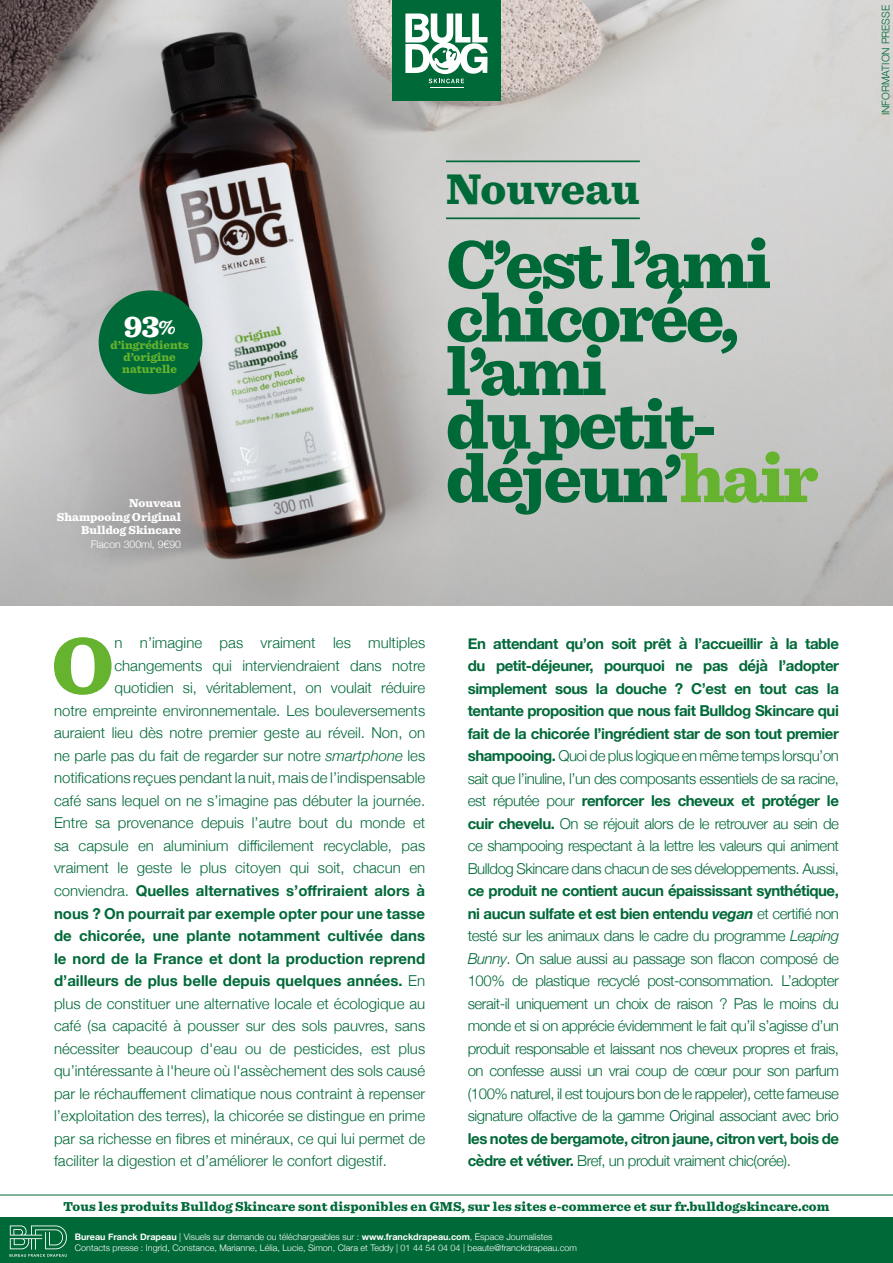
<style>
.page{position:relative;width:893px;height:1263px;background:#fff}
.page>*{position:absolute;margin:0;border:0;box-sizing:border-box;transform-origin:0 0}
.t1{font:900 83.4px "Sentinel";color:#65b32e}
.t2{font:900 70.8px/53.6px "Sentinel";letter-spacing:-.04em;color:#006938}
.t3{font:900 44.85px "Sentinel";letter-spacing:-.005em;color:#006938}
.t4{font:900 31.5px "Sentinel";color:#fff}
.t5{font:300 15px/22.5px "Helvetica Neue";color:#006938;text-align:justify}
.t6{font:700 15px/22.5px "Helvetica Neue";color:#006938;text-align:justify}
.t7{font:700 15px/22.5px "Helvetica Neue";letter-spacing:-.03em;color:#006938}
.t8{font:900 13.5px "Sentinel";letter-spacing:.01em;color:#006938}
.t9{font:900 12px/13.5px "Sentinel";color:#fff;text-align:right}
.t10{font:900 12px/12px "Sentinel";color:#65b32e;text-align:center}
.t11{font:300 10.5px "Helvetica Neue";color:#006938}
.t12{font:300 10.5px "Helvetica Neue";color:#fff}
.t13{font:300 9px/10.5px "Helvetica Neue";color:#fff}
.s1{font-size:21px}
.s2{color:#65b32e}
.s3{font-style:italic}
.s4{font-weight:300}
.s5{font-weight:700}
.s6{font-weight:700;font-style:italic}
</style>
<div class="page">
<div style="left:0;top:1217px;width:893px;height:46px;background:#006938"></div>
<svg style="left:10px;top:1225px;width:57px;height:32px"></svg>
<img style="left:0;top:0;width:893px;height:605px">
<hr style="left:446px;top:160px;width:194px;height:2px;background:#006938">
<hr style="left:446px;top:217px;width:194px;height:2px;background:#006938">
<div style="left:392px;top:0;width:109px;height:101px;background:#006938"></div>
<hr style="left:430px;top:87px;width:33px;height:1px;background:#fff">
<svg style="left:405px;top:13px;width:83px;height:70px"></svg>
<hr style="left:0;top:1194px;width:893px;height:1px;background:#006938">
<div style="left:99px;top:290px;width:103px;height:104px;background:#006938;border-radius:50%"></div>
<h3 class="t4" style="left:124px;top:301px;width:53px">93<span class="s1">%</span></h3>
<p class="t10" style="left:110px;top:338px;width:80px">d’ingrédients d’origine naturelle</p>
<p class="t9" style="left:57px;top:496px;width:126px">Nouveau<br>Shampooing Original<br>Bulldog Skincare</p>
<p class="t12" style="left:91px;top:535px;width:92px">Flacon 300ml, 9€90</p>
<h3 class="t3" style="left:446px;top:153px;width:195px">Nouveau</h3>
<h2 class="t2" style="left:446px;top:235px;width:374px">C’est l’ami chicorée, l’ami<br>du petit&shy;déjeun’<span class="s2">hair</span></h2>
<h1 class="t1" style="left:51px;top:599px;width:65px">O</h1>
<p class="t5" style="left:114px;top:631px;width:312px">n n’imagine pas vraiment les multiples</p>
<p class="t5" style="left:114px;top:653px;width:312px">changements qui interviendraient dans notre</p>
<p class="t5" style="left:114px;top:676px;width:312px">quotidien si, véritablement, on voulait réduire</p>
<p class="t5" style="left:54px;top:698px;width:373px">notre empreinte environnementale. Les bouleversements</p>
<p class="t5" style="left:54px;top:721px;width:373px">auraient lieu dès notre premier geste au réveil. Non, on</p>
<p class="t5" style="left:54px;top:743px;width:373px">ne parle pas du fait de regarder sur notre <span class="s3">smartphone</span> les</p>
<p class="t5" style="left:54px;top:766px;width:373px">notifications reçues pendant la nuit, mais de l’indispensable</p>
<p class="t5" style="left:54px;top:788px;width:373px">café sans lequel on ne s’imagine pas débuter la journée.</p>
<p class="t5" style="left:54px;top:811px;width:373px">Entre sa provenance depuis l’autre bout du monde et</p>
<p class="t5" style="left:54px;top:833px;width:373px">sa capsule en aluminium difficilement recyclable, pas</p>
<p class="t5" style="left:54px;top:856px;width:373px">vraiment le geste le plus citoyen qui soit, chacun en</p>
<p class="t6" style="left:54px;top:880px;width:373px"><span class="s4">conviendra.</span> Quelles alternatives s’offriraient alors à</p>
<p class="t6" style="left:54px;top:902px;width:373px">nous ? On pourrait par exemple opter pour une tasse</p>
<p class="t6" style="left:54px;top:925px;width:373px">de chicorée, une plante notamment cultivée dans</p>
<p class="t6" style="left:54px;top:947px;width:373px">le nord de la France et dont la production reprend</p>
<p class="t6" style="left:54px;top:970px;width:373px">d’ailleurs de plus belle depuis quelques années. <span class="s4">En</span></p>
<p class="t5" style="left:54px;top:991px;width:373px">plus de constituer une alternative locale et écologique au</p>
<p class="t5" style="left:54px;top:1013px;width:373px">café (sa capacité à pousser sur des sols pauvres, sans</p>
<p class="t5" style="left:54px;top:1036px;width:373px">nécessiter beaucoup d'eau ou de pesticides, est plus</p>
<p class="t5" style="left:54px;top:1058px;width:373px">qu’intéressante à l'heure où l'assèchement des sols causé</p>
<p class="t5" style="left:54px;top:1081px;width:373px">par le réchauffement climatique nous contraint à repenser</p>
<p class="t5" style="left:54px;top:1103px;width:373px">l’exploitation des terres), la chicorée se distingue en prime</p>
<p class="t5" style="left:54px;top:1126px;width:373px">par sa richesse en fibres et minéraux, ce qui lui permet de</p>
<p class="t5" style="left:54px;top:1148px;width:334px">faciliter la digestion et d’améliorer le confort digestif.</p>
<p class="t6" style="left:468px;top:632px;width:373px">En attendant qu’on soit prêt à l’accueillir à la table du petit-déjeuner, pourquoi ne pas déjà l’adopter simplement sous la douche ? C’est en tout cas la tentante proposition que nous fait Bulldog Skincare qui fait de la chicorée l’ingrédient star de son tout premier shampooing. <span class="s4">Quoi de plus logique en même temps lorsqu’on sait que l’inuline, l’un des composants essentiels de sa racine, est réputée pour</span> renforcer les cheveux et protéger le cuir chevelu. <span class="s4">On se réjouit alors de le retrouver au sein de ce shampooing respectant à la lettre les valeurs qui animent Bulldog Skincare dans chacun de ses développements. Aussi,</span></p>
<p class="t5" style="left:468px;top:878px;width:373px"><span class="s5">ce produit ne contient aucun épaississant synthétique, ni aucun sulfate et est bien entendu</span> <span class="s6">vegan</span> et certifié non testé sur les animaux dans le cadre du programme <span class="s3">Leaping Bunny</span>. On salue aussi au passage son flacon composé de 100% de plastique recyclé post-consommation. L’adopter serait-il uniquement un choix de raison ? Pas le moins du monde et si on apprécie évidemment le fait qu’il s’agisse d’un produit responsable et laissant nos cheveux propres et frais, on confesse aussi un vrai coup de cœur pour son parfum (100% naturel, il est toujours bon de le rappeler), cette fameuse signature olfactive de la gamme Original associant avec brio</p>
<p class="t7" style="left:468px;top:1127px;width:373px">les notes de bergamote, citron jaune, citron vert, bois de cèdre et vétiver. <span class="s4">Bref, un produit vraiment chic(orée).</span></p>
<p class="t8" style="left:63px;top:1195px;width:768px">Tous les produits Bulldog Skincare sont disponibles en GMS, sur les sites e-commerce et sur fr.bulldogskincare.com</p>
<p class="t13" style="left:75px;top:1231px;width:504px"><span class="s5">Bureau Franck Drapeau</span> | Visuels sur demande ou téléchargeables sur : <span class="s5">www.franckdrapeau.com</span>, Espace Journalistes<br>Contacts presse : Ingrid, Constance, Marianne, Lélia, Lucie, Simon, Clara et Teddy | 01 44 54 04 04 | beaute@franckdrapeau.com</p>
<p class="t11" style="left:877px;top:115px;width:112px;rotate:-90deg">INFORMATION PRESSE</p>
</div>
